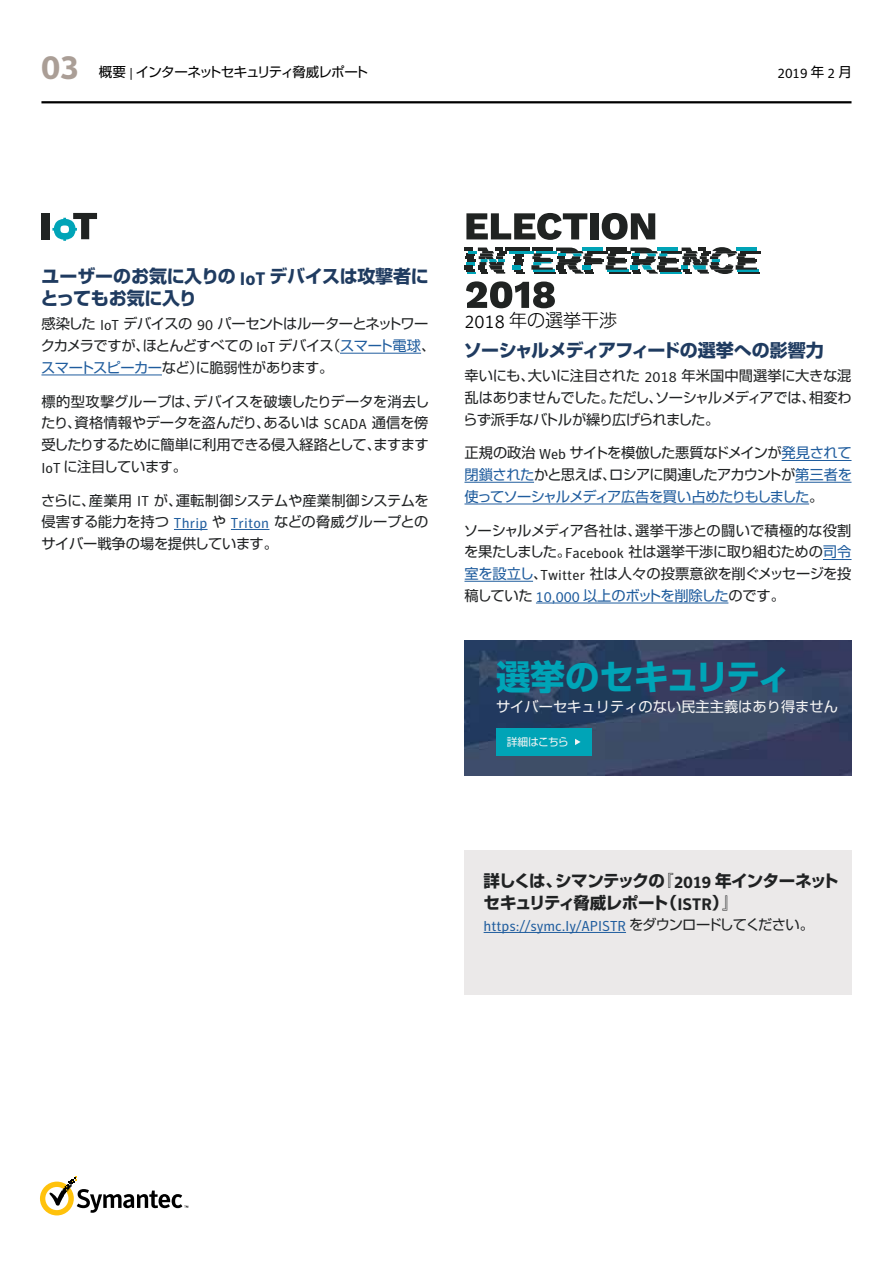
<style>
.page{position:relative;width:893px;height:1263px;background:#fff}
.page>*{position:absolute;margin:0;border:0;box-sizing:border-box;transform-origin:0 0}
.t1{font:34.5px "Shin Go Pro Bold 90 msp RKSJ H";letter-spacing:-.04em;color:#00a4b7}
.t2{font:700 33px "Symantec Sans";color:#aa9e96}
.t3{font:700 18px/21.6px "Shin Go Pro";letter-spacing:-.02em;color:#1f3b60}
.t4{font:300 18px "Shin Go Pro";color:#000}
.t5{font:700 16.5px/21.8px "Shin Go Pro";letter-spacing:-.045em;color:#202223}
.t6{font:14.25px/21.8px "Shin Go Pro";letter-spacing:-.035em;color:#202223;text-align:justify}
.t7{font:14.25px "Symantec Sans";color:#205d9e}
.t8{font:14.25px "Shin Go Pro Regular 90 msp RKSJ H";color:#f4f4f4}
.t9{font:13.5px "Shin Go Pro";letter-spacing:-.07em;color:#000}
.t10{font:13.5px "Symantec Sans";color:#000}
.t11{font:10.8px "Shin Go Pro Regular 90 msp RKSJ H";letter-spacing:-.065em;color:#f4f4f4}
.s1{font-family:"Symantec Sans"}
.s2{font-family:"Shin Go Pro"}
.s3{color:#205d9e}
.s4{font-family:"Symantec Sans";color:#205d9e}
.s5{font-family:"Shin Go Pro";color:#202223}
</style>
<div class="page">
<svg style="left:40px;top:1176px;width:148px;height:39px"></svg>
<hr style="left:41px;top:101px;width:810px;height:2px;background:#000">
<div style="left:464px;top:850px;width:387px;height:145px;background:#ebe9e9"></div>
<hr style="left:484px;top:932px;width:142px;height:1px;background:#205d9e">
<hr style="left:340px;top:353px;width:81px;height:1px;background:#205d9e">
<hr style="left:41px;top:375px;width:121px;height:1px;background:#205d9e">
<hr style="left:174px;top:529px;width:34px;height:1px;background:#205d9e">
<hr style="left:231px;top:529px;width:38px;height:1px;background:#205d9e">
<hr style="left:782px;top:460px;width:69px;height:1px;background:#205d9e">
<hr style="left:464px;top:482px;width:70px;height:1px;background:#205d9e">
<hr style="left:795px;top:482px;width:56px;height:1px;background:#205d9e">
<hr style="left:464px;top:504px;width:345px;height:1px;background:#205d9e">
<svg style="left:823px;top:559px;width:28px;height:1px"></svg>
<hr style="left:464px;top:581px;width:69px;height:1px;background:#205d9e">
<hr style="left:536px;top:603px;width:192px;height:1px;background:#205d9e">
<svg style="left:466px;top:213px;width:121px;height:27px"></svg>
<div style="left:590px;top:213px;width:8px;height:26px;background:#202322"></div>
<svg style="left:602px;top:213px;width:53px;height:27px"></svg>
<svg style="left:466px;top:281px;width:89px;height:27px"></svg>
<hr style="left:739px;top:272px;width:21px;height:2px;background:#202322">
<hr style="left:740px;top:251px;width:21px;height:2px;background:#202322">
<hr style="left:505px;top:247px;width:24px;height:4px;background:#202322">
<hr style="left:509px;top:251px;width:25px;height:2px;background:#00a4b7">
<div style="left:464px;top:265px;width:8px;height:5px;background:#202322"></div>
<svg style="left:514px;top:253px;width:10px;height:21px"></svg>
<div style="left:513px;top:265px;width:8px;height:5px;background:#00a4b7"></div>
<svg style="left:465px;top:247px;width:42px;height:27px"></svg>
<svg style="left:531px;top:247px;width:228px;height:27px"></svg>
<div style="left:41px;top:213px;width:9px;height:26px;background:#202322"></div>
<svg style="left:52px;top:213px;width:45px;height:28px"></svg>
<img style="left:464px;top:640px;width:387px;height:135px">
<div style="left:496px;top:728px;width:95px;height:28px;background:#00a4b7"></div>
<svg style="left:575px;top:739px;width:6px;height:6px"></svg>
<h2 class="t2" style="left:41px;top:48px;width:39px">03</h2>
<p class="t9" style="left:99px;top:61px;width:271px">概要 <span class="s1">|</span> インターネットセキュリティ脅威レポート</p>
<p class="t10" style="left:777px;top:65px;width:76px">2019 <span class="s2">年</span> 2 <span class="s2">月</span></p>
<p class="t3" style="left:41px;top:264px;width:390px">ユーザーのお気に入りの <span class="s1">IoT</span> デバイスは攻撃者にとってもお気に入り</p>
<p class="t6" style="left:41px;top:311px;width:396px;text-align:left">感染した <span class="s1">IoT</span> デバイスの <span class="s1">90</span> パーセントはルーターとネットワークカメラですが、ほとんどすべての <span class="s1">IoT</span> デバイス（<span class="s3">スマート電球</span>、<span class="s3">スマートスピーカー</span>など）に脆弱性があります。</p>
<p class="t6" style="left:41px;top:389px;width:390px">標的型攻撃グループは、デバイスを破壊したりデータを消去したり、資格情報やデータを盗んだり、あるいは <span class="s1">SCADA</span> 通信を傍受したりするために簡単に利用できる侵入経路として、ますます<span class="s1">IoT</span> に注目しています。</p>
<p class="t6" style="left:41px;top:488px;width:389px">さらに、産業用 <span class="s1">IT</span> が、運転制御システムや産業制御システムを侵害する能力を持つ <span class="s4">Thrip</span> や <span class="s4">Triton</span> などの脅威グループとのサイバー戦争の場を提供しています。</p>
<p class="t4" style="left:464px;top:305px;width:154px"><span class="s1">2018</span> 年の選挙干渉</p>
<p class="t3" style="left:464px;top:337px;width:361px">ソーシャルメディアフィードの選挙への影響力</p>
<p class="t6" style="left:463px;top:363px;width:390px">幸いにも、大いに注目された <span class="s1">2018</span> 年米国中間選挙に大きな混乱はありませんでした。ただし、ソーシャルメディアでは、相変わらず派手なバトルが繰り広げられました。</p>
<p class="t6" style="left:464px;top:440px;width:389px">正規の政治 <span class="s1">Web</span> サイトを模倣した悪質なドメインが<span class="s3">発見されて閉鎖された</span>かと思えば、ロシアに関連したアカウントが<span class="s3">第三者を使ってソーシャルメディア広告を買い占めたりもしました</span>。</p>
<p class="t6" style="left:464px;top:518px;width:389px">ソーシャルメディア各社は、選挙干渉との闘いで積極的な役割を果たしました。<span class="s1">Facebook</span> 社は選挙干渉に取り組むための<span class="s3">司令室を設立し</span>、<span class="s1">Twitter</span> 社は人々の投票意欲を削ぐメッセージを投稿していた <span class="s4">10,000</span> <span class="s3">以上のボットを削除した</span>のです。</p>
<h1 class="t1" style="left:496px;top:649px;width:296px">選挙のセキュリティ</h1>
<p class="t8" style="left:496px;top:695px;width:344px">サイバーセキュリティのない民主主義はあり得ません</p>
<p class="t11" style="left:507px;top:733px;width:63px">詳細はこちら</p>
<p class="t5" style="left:484px;top:868px;width:356px">詳しくは、シマンテックの『<span class="s1">2019</span> 年インターネットセキュリティ脅威レポート（<span class="s1">ISTR</span>）』</p>
<p class="t7" style="left:484px;top:918px;width:332px">https://symc.ly/APISTR <span class="s5">をダウンロードしてください。</span></p>
</div>
